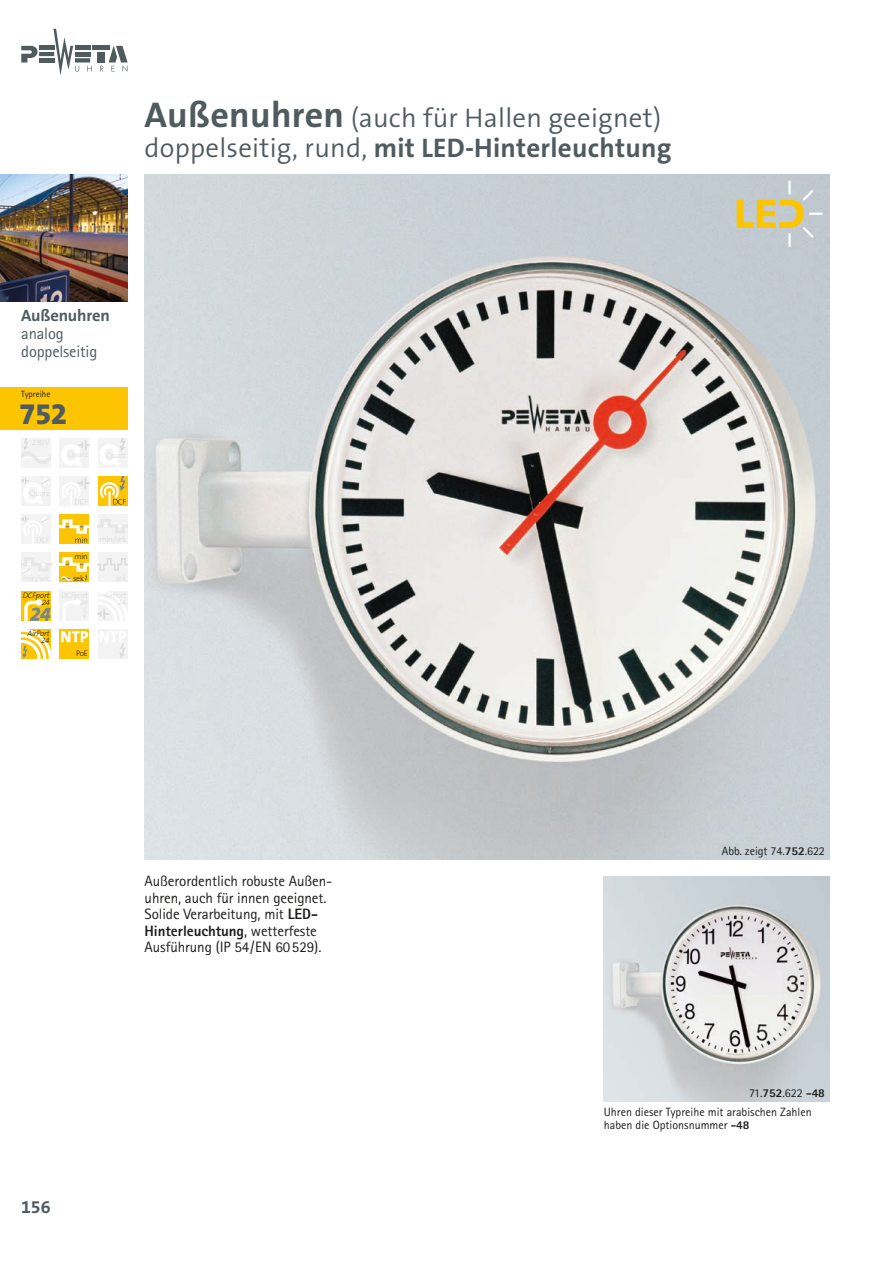
<style>
.page{position:relative;width:893px;height:1263px;background:#fff}
.page>*{position:absolute;margin:0;border:0;box-sizing:border-box;transform-origin:0 0}
.t1{font:800 30px "The Sans B W8";color:#4f5b5f}
.t2{font:700 27px "The Sans B W7";letter-spacing:.01em;color:#4f5b5f}
.t3{font:300 27px "The Sans B W4";letter-spacing:.01em;color:#4f5b5f}
.t4{font:700 18px "The Sans B W7";color:#4f5b5f}
.t5{font:16.5px/18px "Rotis Sans Serif Std";letter-spacing:-.01em;color:#4f5b5f}
.t6{font:700 16.5px "The Sans B W7";letter-spacing:-.01em;color:#4f5b5f}
.t7{font:15px/16.5px "Rotis Sans Serif Std";letter-spacing:-.005em;color:#1d1d1b}
.t8{font:12px/18.9px "Rotis Sans Serif Std";color:#1d1d1b}
.t9{font:9px "Rotis Sans Serif Std";color:#1d1d1b}
.t10{font:italic 300 7.95px/7.1px "The Sans B W3";letter-spacing:-.03em;color:#1d1d1b;text-align:right}
.t11{font:300 7.95px "The Sans B W3";letter-spacing:-.03em;color:#1d1d1b}
.s1{font-family:"The Sans B W7";font-weight:700;font-size:36px}
.s2{font-family:"The Sans B W4";font-weight:300}
.s3{font-weight:800}
</style>
<div class="page">
<svg style="left:87px;top:66px;width:5px;height:5px"></svg>
<hr style="left:39px;top:46px;width:15px;height:4px;background:#4f5b5f">
<hr style="left:39px;top:52px;width:15px;height:4px;background:#4f5b5f">
<div style="left:39px;top:58px;width:15px;height:5px;background:#4f5b5f"></div>
<svg style="left:21px;top:46px;width:16px;height:17px"></svg>
<hr style="left:75px;top:46px;width:15px;height:4px;background:#4f5b5f">
<hr style="left:75px;top:52px;width:15px;height:4px;background:#4f5b5f">
<div style="left:75px;top:58px;width:15px;height:5px;background:#4f5b5f"></div>
<div style="left:97px;top:52px;width:8px;height:11px;background:#4f5b5f"></div>
<hr style="left:92px;top:46px;width:18px;height:4px;background:#4f5b5f">
<svg style="left:53px;top:29px;width:26px;height:47px"></svg>
<svg style="left:100px;top:46px;width:28px;height:26px"></svg>
<div style="left:98px;top:514px;width:30px;height:30px;background:#f3f3f3"></div>
<svg style="left:98px;top:519px;width:30px;height:14px"></svg>
<div style="left:60px;top:591px;width:29px;height:30px;background:#f3f3f3"></div>
<svg style="left:63px;top:600px;width:24px;height:21px"></svg>
<div style="left:60px;top:438px;width:29px;height:30px;background:#f3f3f3"></div>
<svg style="left:62px;top:440px;width:27px;height:26px"></svg>
<div style="left:21px;top:514px;width:30px;height:30px;background:#f3f3f3"></div>
<svg style="left:21px;top:516px;width:29px;height:28px"></svg>
<div style="left:21px;top:438px;width:30px;height:30px;background:#f3f3f3"></div>
<svg style="left:21px;top:438px;width:30px;height:26px"></svg>
<div style="left:98px;top:438px;width:30px;height:30px;background:#f3f3f3"></div>
<svg style="left:100px;top:438px;width:25px;height:28px"></svg>
<div style="left:21px;top:476px;width:30px;height:30px;background:#f3f3f3"></div>
<svg style="left:21px;top:477px;width:29px;height:27px"></svg>
<div style="left:60px;top:476px;width:29px;height:30px;background:#f3f3f3"></div>
<svg style="left:62px;top:478px;width:27px;height:28px"></svg>
<div style="left:21px;top:553px;width:30px;height:29px;background:#f3f3f3"></div>
<svg style="left:21px;top:558px;width:30px;height:16px"></svg>
<div style="left:98px;top:553px;width:30px;height:29px;background:#f3f3f3"></div>
<svg style="left:98px;top:558px;width:30px;height:13px"></svg>
<svg style="left:98px;top:591px;width:30px;height:30px"></svg>
<div style="left:98px;top:629px;width:30px;height:30px;background:#f3f3f3"></div>
<svg style="left:100px;top:632px;width:26px;height:26px"></svg>
<div style="left:0;top:387px;width:128px;height:42px;background:#fdc402"></div>
<img style="left:0;top:174px;width:128px;height:128px">
<img style="left:145px;top:174px;width:684px;height:685px">
<img style="left:604px;top:876px;width:225px;height:225px">
<div style="left:21px;top:591px;width:30px;height:30px;background:#fdc402"></div>
<svg style="left:24px;top:599px;width:27px;height:22px"></svg>
<div style="left:60px;top:629px;width:29px;height:30px;background:#fdc402"></div>
<svg style="left:61px;top:631px;width:27px;height:11px"></svg>
<div style="left:60px;top:514px;width:29px;height:30px;background:#fdc402"></div>
<svg style="left:60px;top:519px;width:29px;height:24px"></svg>
<div style="left:98px;top:476px;width:30px;height:30px;background:#fdc402"></div>
<svg style="left:100px;top:476px;width:26px;height:30px"></svg>
<div style="left:60px;top:553px;width:29px;height:29px;background:#fdc402"></div>
<svg style="left:60px;top:557px;width:29px;height:24px"></svg>
<svg style="left:21px;top:629px;width:30px;height:30px"></svg>
<svg style="left:737px;top:180px;width:86px;height:67px;background:#ccc9ad"></svg>
<h2 class="t3" style="left:145px;top:100px;width:518px"><span class="s1">Außenuhren</span> (auch für Hallen geeignet)</h2>
<h2 class="t2" style="left:145px;top:130px;width:528px"><span class="s2">doppelseitig, rund,</span> mit LED-Hinterleuchtung</h2>
<p class="t6" style="left:21px;top:304px;width:90px">Außenuhren</p>
<p class="t5" style="left:21px;top:324px;width:78px">analog doppelseitig</p>
<p class="t9" style="left:21px;top:389px;width:31px">Typreihe</p>
<h1 class="t1" style="left:19px;top:395px;width:50px">752</h1>
<p class="t11" style="left:75px;top:552px;width:15px">min</p>
<p class="t10" style="left:23px;top:592px;width:29px">DCFport<br>24</p>
<p class="t10" style="left:28px;top:630px;width:24px">AirPort<br>24</p>
<p class="t11" style="left:73px;top:573px;width:12px">sek</p>
<p class="t11" style="left:76px;top:649px;width:13px">PoE</p>
<p class="t7" style="left:145px;top:873px;width:189px">Außerordentlich robuste Außen&shy;uhren, auch für innen geeignet.<br>Solide Verarbeitung, mit <span class="s3">LED-<br>Hinterleuchtung</span>, wetterfeste<br>Ausführung (IP 54/EN 60529).</p>
<p class="t4" style="left:21px;top:1195px;width:31px">156</p>
<p class="t8" style="left:722px;top:841px;width:105px">Abb. zeigt 74.<span class="s3">752</span>.622</p>
<p class="t8" style="left:604px;top:1084px;width:223px;text-indent:145px">71.<span class="s3">752</span>.622 <span class="s3">-48<br></span>Uhren dieser Typreihe mit arabischen Zahlen</p>
<p class="t8" style="left:604px;top:1115px;width:147px">haben die Optionsnummer <span class="s3">-48</span></p>
</div>
